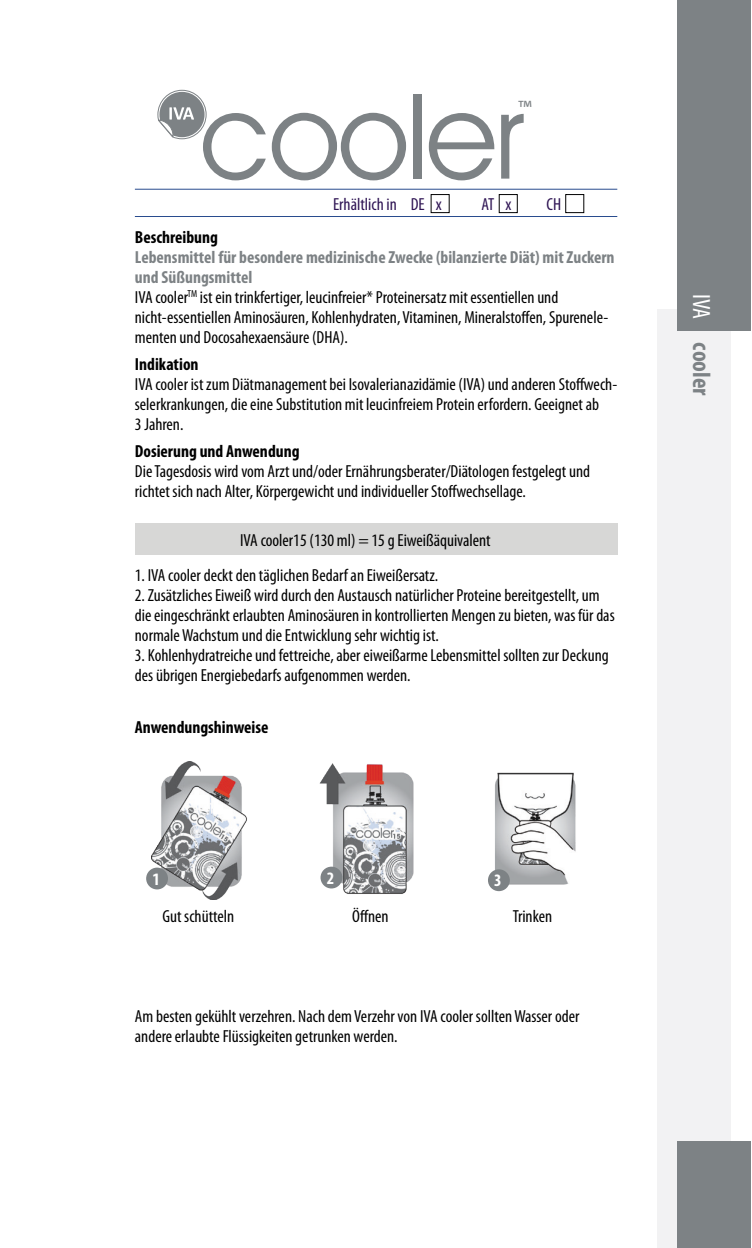
<style>
.page{position:relative;width:752px;height:1248px;background:#fff}
.page>*{position:absolute;margin:0;border:0;box-sizing:border-box;transform-origin:0 0}
.t1{font:700 condensed 25px "Myriad Pro";color:#7d8285}
.t2{font:22.5px "Myriad Pro";color:#7d8285}
.t3{font:condensed 17.5px/20px "Myriad Pro";color:#000}
.t4{font:condensed 17.5px "Myriad Pro";color:#2f1554}
.t5{font:700 condensed 17.5px "Myriad Pro";color:#000}
.t6{font:700 condensed 17.5px "Myriad Pro";color:#fff}
.s1{font-weight:700}
.s2{font-weight:700;color:#7d8285}
.s3{font-weight:400;color:#fff}
</style>
<div class="page">
<img style="left:151px;top:761px;width:96px;height:138px">
<img style="left:319px;top:763px;width:95px;height:131px">
<img style="left:494px;top:772px;width:82px;height:120px">
<div style="left:320px;top:866px;width:22px;height:22px;background:#7d8285;border-radius:50%"></div>
<div style="left:487px;top:869px;width:22px;height:22px;background:#7d8285;border-radius:50%"></div>
<hr style="left:135px;top:216px;width:482px;height:1px;background:#294c8e">
<hr style="left:135px;top:189px;width:482px;height:1px;background:#294c8e">
<div style="left:146px;top:867px;width:22px;height:22px;background:#7d8285;border-radius:50%"></div>
<div style="left:135px;top:523px;width:482px;height:32px;background:#d7d7d6"></div>
<div style="left:413px;top:94px;width:8px;height:85px;background:#7d8285"></div>
<svg style="left:428px;top:113px;width:66px;height:67px"></svg>
<svg style="left:501px;top:114px;width:22px;height:65px"></svg>
<svg style="left:157px;top:90px;width:249px;height:90px"></svg>
<div style="left:657px;top:309px;width:73px;height:938px;background:#f2f2f3"></div>
<div style="left:676px;top:1141px;width:73px;height:106px;background:#7d8285"></div>
<div style="left:676px;top:0;width:73px;height:330px;background:#7d8285"></div>
<div style="left:430px;top:194px;width:19px;height:19px;border:1px solid #000"></div>
<div style="left:498px;top:194px;width:19px;height:19px;border:1px solid #000"></div>
<div style="left:565px;top:194px;width:19px;height:19px;border:1px solid #000"></div>
<p class="t2" style="left:517px;top:95px;width:15px">™</p>
<p class="t4" style="left:333px;top:194px;width:110px">Erhältlich in DE x</p>
<p class="t4" style="left:481px;top:194px;width:31px">AT x</p>
<p class="t4" style="left:546px;top:194px;width:16px">CH</p>
<p class="t3" style="left:135px;top:227px;width:481px"><span class="s1">Beschreibung<br></span><span class="s2">Lebensmittel für besondere medizinische Zwecke (bilanzierte Diät) mit Zuckern und Süßungsmittel<br></span>IVA cooler<sup>TM</sup> ist ein trinkfertiger, leucinfreier* Proteinersatz mit essentiellen und nicht-essentiellen Aminosäuren, Kohlenhydraten, Vitaminen, Mineralstoffen, Spurenele&shy;menten und Docosahexaensäure (DHA).</p>
<p class="t3" style="left:135px;top:354px;width:483px"><span class="s1">Indikation<br></span>IVA cooler ist zum Diätmanagement bei Isovalerianazidämie (IVA) und anderen Stoffwech&shy;selerkrankungen, die eine Substitution mit leucinfreiem Protein erfordern. Geeignet ab<br>3 Jahren.</p>
<p class="t3" style="left:135px;top:441px;width:456px"><span class="s1">Dosierung und Anwendung<br></span>Die Tagesdosis wird vom Arzt und/oder Ernährungsberater/Diätologen festgelegt und richtet sich nach Alter, Körpergewicht und individueller Stoffwechsellage.</p>
<p class="t3" style="left:240px;top:530px;width:252px">IVA cooler15 (130 ml) = 15 g Eiweißäquivalent</p>
<p class="t3" style="left:135px;top:565px;width:305px">1. IVA cooler deckt den täglichen Bedarf an Eiweißersatz.</p>
<p class="t3" style="left:135px;top:585px;width:481px">2. Zusätzliches Eiweiß wird durch den Austausch natürlicher Proteine bereitgestellt, um die eingeschränkt erlaubten Aminosäuren in kontrollierten Mengen zu bieten, was für das normale Wachstum und die Entwicklung sehr wichtig ist.</p>
<p class="t3" style="left:135px;top:645px;width:475px">3. Kohlenhydratreiche und fettreiche, aber eiweißarme Lebensmittel sollten zur Deckung des übrigen Energiebedarfs aufgenommen werden.</p>
<p class="t5" style="left:135px;top:716px;width:135px">Anwendungshinweise</p>
<p class="t6" style="left:152px;top:867px;width:9px">1</p>
<p class="t6" style="left:327px;top:866px;width:9px">2</p>
<p class="t6" style="left:494px;top:869px;width:9px">3</p>
<p class="t3" style="left:162px;top:905px;width:73px">Gut schütteln</p>
<p class="t3" style="left:352px;top:905px;width:38px">Öffnen</p>
<p class="t3" style="left:512px;top:905px;width:41px">Trinken</p>
<p class="t3" style="left:135px;top:1005px;width:446px">Am besten gekühlt verzehren. Nach dem Verzehr von IVA cooler sollten Wasser oder andere erlaubte Flüssigkeiten getrunken werden.</p>
<p class="t1" style="left:716px;top:293px;width:103px;rotate:90deg"><span class="s3">IVA</span> cooler</p>
</div>
